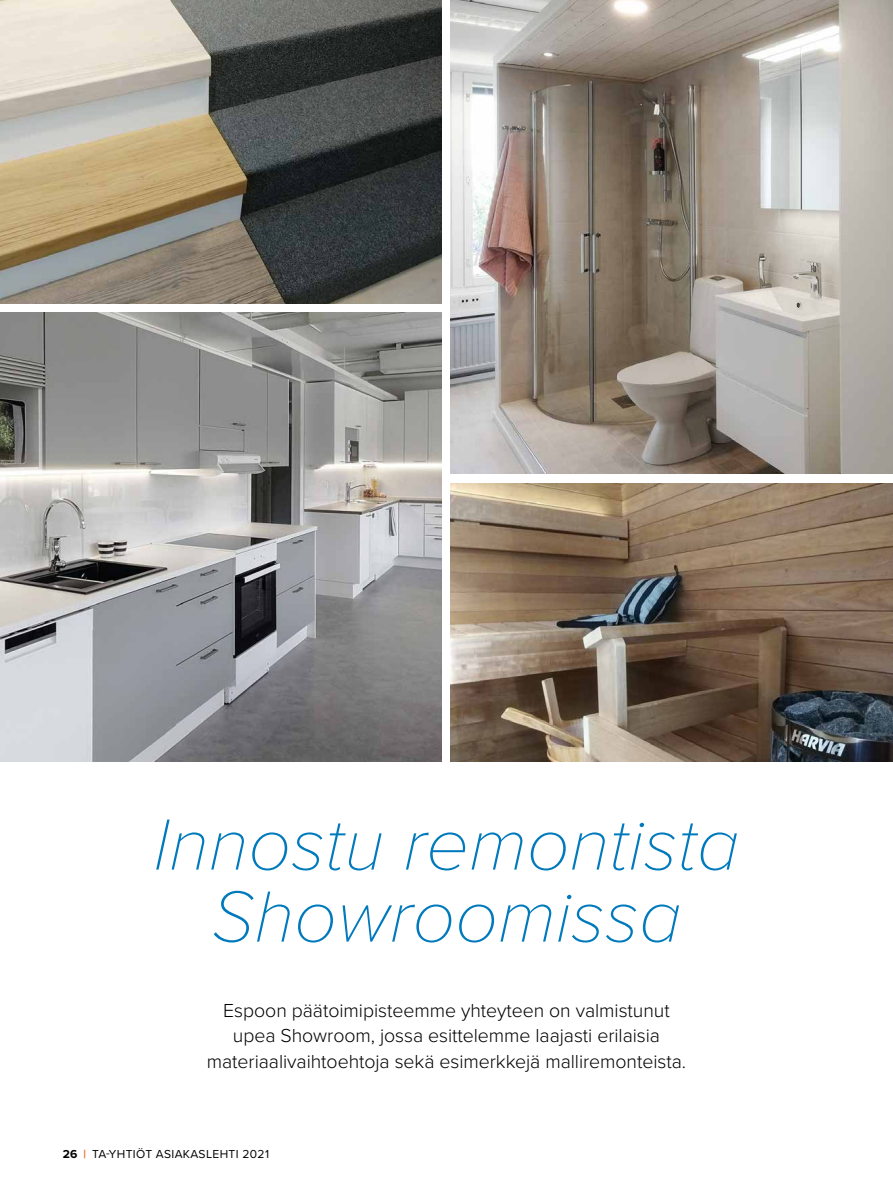
<style>
.page{position:relative;width:893px;height:1191px;background:#fff}
.page>*{position:absolute;margin:0;border:0;box-sizing:border-box;transform-origin:0 0}
.t1{font:italic 100 75px/72px "Proxima Nova";color:#007abc;text-align:center}
.t2{font:300 19.5px/25.5px "Proxima Nova";letter-spacing:-.005em;color:#000;text-align:center}
.t3{font:12px "Proxima Nova";letter-spacing:.03em;color:#000}
.s1{font-weight:700}
.s2{font-weight:700;color:#ed6921}
</style>
<div class="page">
<img style="left:451px;top:0;width:442px;height:473px">
<img style="left:0;top:0;width:441px;height:303px">
<img style="left:451px;top:483px;width:442px;height:278px">
<img style="left:0;top:312px;width:441px;height:449px">
<h1 class="t1" style="left:154px;top:803px;width:587px">Innostu remontista<br>Showroomissa</h1>
<p class="t2" style="left:207px;top:996px;width:481px">Espoon päätoimipisteemme yhteyteen on valmistunut upea Showroom, jossa esittelemme laajasti erilaisia materiaalivaihtoehtoja sekä esimerkkejä malliremonteista.</p>
<p class="t3" style="left:63px;top:1144px;width:208px"><span class="s1">26</span> <span class="s2">|</span> TA-YHTIÖT ASIAKASLEHTI 2021</p>
</div>
